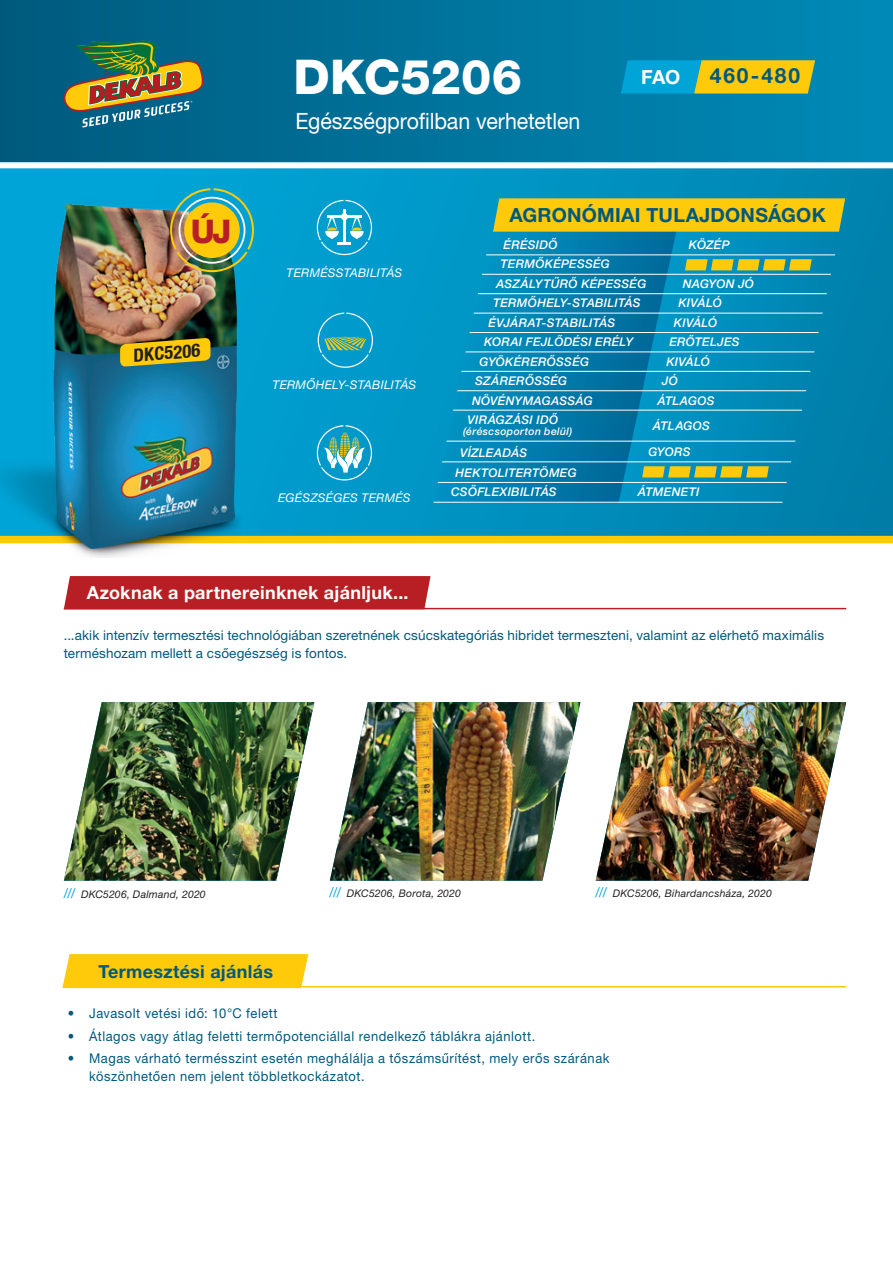
<style>
.page{position:relative;width:893px;height:1263px;background:#fff}
.page>*{position:absolute;margin:0;border:0;box-sizing:border-box;transform-origin:0 0}
.t1{font:800 48px "Helvetica Neue LT Pro";letter-spacing:.005em;color:#fff}
.t2{font:800 32.7px "Helvetica Neue LT Pro";color:#b81f24}
.t3{font:22.5px "Helvetica Neue LT Pro";letter-spacing:-.005em;color:#fff;scale:.95 1}
.t4{font:700 21px "Helvetica Neue LT Pro";letter-spacing:.09em;color:#00597d}
.t5{font:700 19.5px "Helvetica Neue LT Pro";letter-spacing:.015em;color:#00597d}
.t6{font:700 19.5px "Helvetica Neue LT Pro";color:#fff}
.t7{font:700 condensed 18.3px "Helvetica Neue LT Pro";color:#231f20}
.t8{font:700 18px "Helvetica Neue LT Pro";letter-spacing:.015em;color:#fff}
.t9{font:700 18px "Helvetica Neue LT Pro";letter-spacing:.015em;color:#00597d}
.t10{font:13.5px/18px "Helvetica Neue LT Pro";letter-spacing:.03em;color:#00597d;scale:.96 1}
.t11{font:13.5px/18.8px "Helvetica Neue LT Pro";letter-spacing:.01em;color:#00597d}
.t12{font:italic 500 12px/25.5px "Helvetica Neue LT Pro";letter-spacing:.02em;color:#fff}
.t13{font:italic 12px "Helvetica Neue LT Pro";letter-spacing:.02em;color:#fff}
.t14{font:italic 10.5px "Helvetica Neue LT Pro";letter-spacing:.02em;color:#231f20}
.t15{font:italic 500 10.5px "Helvetica Neue LT Pro";letter-spacing:.035em;color:#fff}
.s1{font-style:normal;font-size:13.5px;color:#00a4d6}
</style>
<div class="page">
<div style="left:0;top:155px;width:893px;height:382px;background:linear-gradient(to right,#0ad,#0281ab)"></div>
<div style="left:0;top:0;width:893px;height:162px;background:linear-gradient(to right,#005b7e,#008bb8)"></div>
<div style="left:0;top:536px;width:893px;height:7px;background:#feca0a"></div>
<svg style="left:64px;top:41px;width:139px;height:86px;background:#5a795c"></svg>
<div style="left:0;top:162px;width:893px;height:6px;background:#fff"></div>
<img style="left:0;top:199px;width:242px;height:359px">
<hr style="left:64px;top:608px;width:782px;height:1px;background:#b81f24">
<hr style="left:64px;top:986px;width:782px;height:1px;background:#feca0a">
<div style="left:63px;top:576px;width:368px;height:33px;background:#b81f24"></div>
<div style="left:62px;top:954px;width:246px;height:34px;background:#feca0a"></div>
<svg style="left:621px;top:60px;width:194px;height:34px;background:#91b75e"></svg>
<svg style="left:120px;top:338px;width:90px;height:29px;background:#d0b01f"></svg>
<img style="left:64px;top:702px;width:250px;height:179px">
<img style="left:170px;top:188px;width:84px;height:84px">
<div style="left:184px;top:202px;width:56px;height:56px;background:#feca0a;border-radius:50%"></div>
<div style="left:179px;top:197px;width:66px;height:67px;border:2px solid #fff;border-radius:50%"></div>
<svg style="left:435px;top:229px;width:183px;height:273px;background:#0285b4"></svg>
<svg style="left:618px;top:232px;width:222px;height:270px;background:#0388b5"></svg>
<hr style="left:426px;top:254px;width:414px;height:1px;background:#fff">
<hr style="left:426px;top:274px;width:414px;height:1px;background:#fff">
<hr style="left:426px;top:293px;width:414px;height:1px;background:#fff">
<hr style="left:426px;top:313px;width:414px;height:1px;background:#fff">
<hr style="left:426px;top:332px;width:414px;height:1px;background:#fff">
<hr style="left:426px;top:352px;width:414px;height:1px;background:#fff">
<hr style="left:426px;top:371px;width:414px;height:1px;background:#fff">
<hr style="left:426px;top:390px;width:414px;height:1px;background:#fff">
<hr style="left:426px;top:410px;width:414px;height:1px;background:#fff">
<hr style="left:426px;top:441px;width:414px;height:1px;background:#fff">
<hr style="left:426px;top:461px;width:414px;height:1px;background:#fff">
<hr style="left:426px;top:482px;width:414px;height:1px;background:#fff">
<hr style="left:426px;top:502px;width:414px;height:1px;background:#fff">
<svg style="left:492px;top:198px;width:354px;height:34px;background:#f2c711"></svg>
<svg style="left:684px;top:259px;width:128px;height:11px"></svg>
<svg style="left:642px;top:466px;width:127px;height:11px"></svg>
<img style="left:596px;top:702px;width:250px;height:179px">
<img style="left:330px;top:702px;width:250px;height:179px">
<svg style="left:317px;top:200px;width:55px;height:55px;background:#3ab2d5"></svg>
<svg style="left:318px;top:313px;width:55px;height:55px;background:#25a5be"></svg>
<svg style="left:317px;top:425px;width:55px;height:55px;background:#44b0c7"></svg>
<h2 class="t2" style="left:191px;top:212px;width:42px">ÚJ</h2>
<h3 class="t7" style="left:132px;top:344px;width:68px;rotate:-4deg">DKC5206</h3>
<h1 class="t1" style="left:293px;top:48px;width:230px">DKC5206</h1>
<h3 class="t3" style="left:295px;top:107px;width:301px">Egészségprofilban verhetetlen</h3>
<h3 class="t6" style="left:641px;top:64px;width:41px">FAO</h3>
<h3 class="t4" style="left:710px;top:63px;width:92px">460-480</h3>
<p class="t13" style="left:287px;top:265px;width:117px">TERMÉSSTABILITÁS</p>
<p class="t13" style="left:273px;top:378px;width:145px">TERMŐHELY-STABILITÁS</p>
<p class="t13" style="left:278px;top:491px;width:134px">EGÉSZSÉGES TERMÉS</p>
<h3 class="t5" style="left:509px;top:203px;width:318px">AGRONÓMIAI TULAJDONSÁGOK</h3>
<p class="t12" style="left:689px;top:231px;width:42px">KÖZÉP</p>
<p class="t12" style="left:683px;top:270px;width:73px">NAGYON JÓ</p>
<p class="t12" style="left:678px;top:290px;width:45px">KIVÁLÓ</p>
<p class="t12" style="left:674px;top:309px;width:45px">KIVÁLÓ</p>
<p class="t12" style="left:669px;top:329px;width:72px">ERŐTELJES</p>
<p class="t12" style="left:666px;top:348px;width:45px">KIVÁLÓ</p>
<p class="t12" style="left:662px;top:368px;width:17px">JÓ</p>
<p class="t12" style="left:657px;top:387px;width:59px">ÁTLAGOS</p>
<p class="t12" style="left:648px;top:413px;width:63px;text-indent:4px">ÁTLAGOS<br>GYORS</p>
<p class="t12" style="left:638px;top:479px;width:63px">ÁTMENETI</p>
<p class="t12" style="left:504px;top:231px;width:56px">ÉRÉSIDŐ</p>
<p class="t12" style="left:501px;top:251px;width:111px">TERMŐKÉPESSÉG</p>
<p class="t12" style="left:496px;top:270px;width:152px">ASZÁLYTŰRŐ KÉPESSÉG</p>
<p class="t12" style="left:493px;top:290px;width:149px">TERMŐHELY-STABILITÁS</p>
<p class="t12" style="left:489px;top:309px;width:128px">ÉVJÁRAT-STABILITÁS</p>
<p class="t12" style="left:484px;top:329px;width:151px">KORAI FEJLŐDÉSI ERÉLY</p>
<p class="t12" style="left:480px;top:348px;width:111px">GYÖKÉRERŐSSÉG</p>
<p class="t12" style="left:475px;top:368px;width:94px">SZÁRERŐSSÉG</p>
<p class="t12" style="left:472px;top:387px;width:122px">NÖVÉNYMAGASSÁG</p>
<p class="t12" style="left:468px;top:407px;width:92px">VIRÁGZÁSI IDŐ</p>
<p class="t15" style="left:463px;top:425px;width:111px">(éréscsoporton belül)</p>
<p class="t12" style="left:460px;top:440px;width:69px">VÍZLEADÁS</p>
<p class="t12" style="left:456px;top:459px;width:123px">HEKTOLITERTÖMEG</p>
<p class="t12" style="left:451px;top:479px;width:107px">CSŐFLEXIBILITÁS</p>
<h3 class="t8" style="left:87px;top:582px;width:323px">Azoknak a partnereinknek ajánljuk...</h3>
<p class="t11" style="left:64px;top:625px;width:762px">...akik intenzív termesztési technológiában szeretnének csúcskategóriás hibridet termeszteni, valamint az elérhető maximális terméshozam mellett a csőegészség is fontos.</p>
<p class="t14" style="left:64px;top:888px;width:144px"><span class="s1">///</span> DKC5206, Dalmand, 2020</p>
<h3 class="t9" style="left:98px;top:960px;width:176px">Termesztési ajánlás</h3>
<p class="t14" style="left:330px;top:887px;width:133px"><span class="s1">///</span> DKC5206, Borota, 2020</p>
<p class="t14" style="left:596px;top:887px;width:178px"><span class="s1">///</span> DKC5206, Bihardancsháza, 2020</p>
<p class="t10" style="left:68px;top:1004px;width:220px">• Javasolt vetési idő: 10°C felett</p>
<p class="t10" style="left:68px;top:1027px;width:488px">• Átlagos vagy átlag feletti termőpotenciállal rendelkező táblákra ajánlott.</p>
<p class="t10" style="left:89px;top:1049px;width:543px;text-indent:-21px">• Magas várható termésszint esetén meghálálja a tőszámsűrítést, mely erős szárának köszönhetően nem jelent többletkockázatot.</p>
</div>
